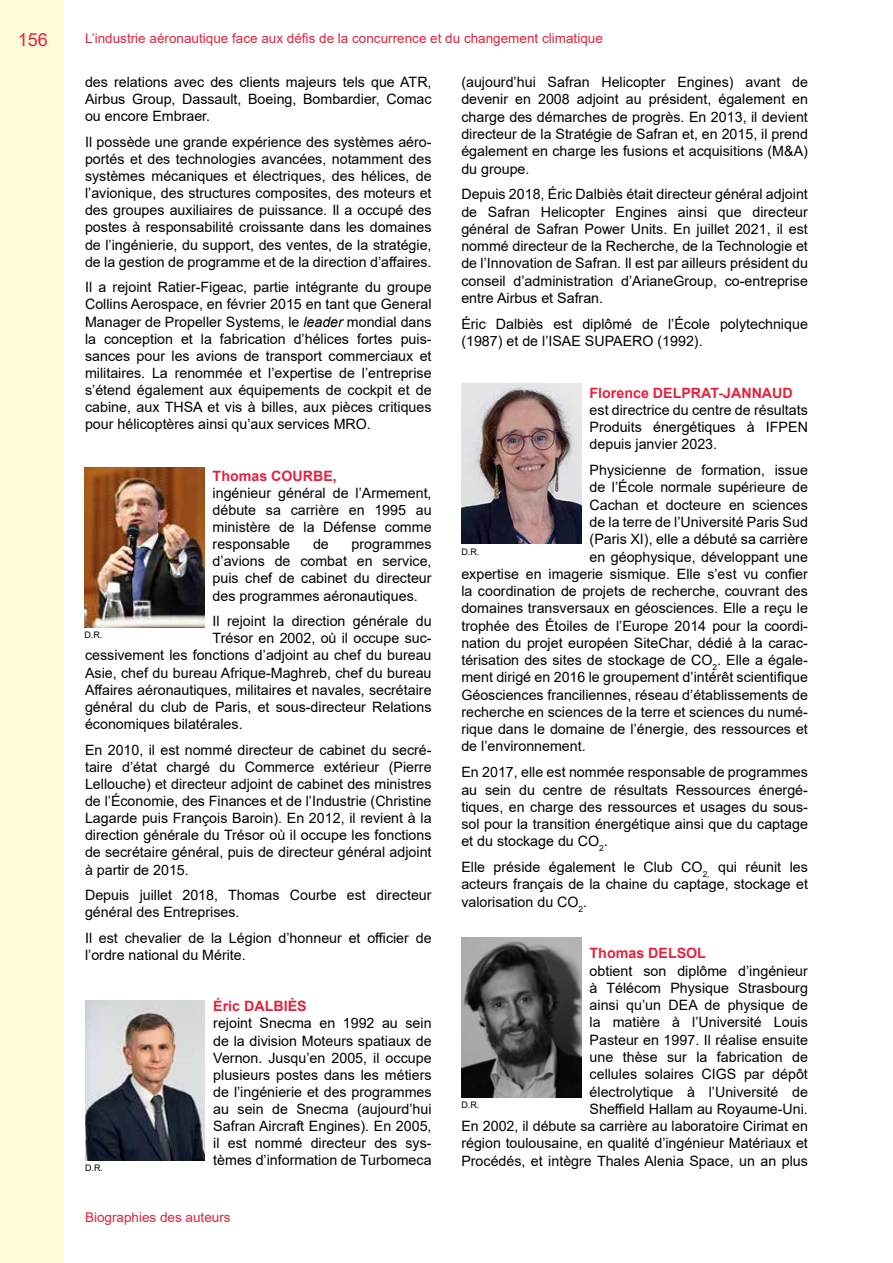
<style>
.page{position:relative;width:893px;height:1263px;background:#fff}
.page>*{position:absolute;margin:0;border:0;box-sizing:border-box;transform-origin:0 0}
.t1{font:18px "Arial";color:#e6223e}
.t2{font:14.25px/17.1px "Arial";color:#000;text-align:justify}
.t3{font:700 14.25px "Arial";color:#e6223e}
.t4{font:13.5px "Arial";color:#e6223e}
.t5{font:9px "Arial";color:#000}
.s1{font-style:italic}
.s2{font-weight:700;color:#e6223e}
</style>
<div class="page">
<div style="left:0;top:0;width:64px;height:1263px;background:#fffad8"></div>
<img style="left:84px;top:467px;width:120px;height:160px">
<img style="left:85px;top:1001px;width:120px;height:159px">
<img style="left:461px;top:384px;width:120px;height:160px">
<img style="left:461px;top:938px;width:120px;height:159px">
<p class="t1" style="left:18px;top:27px;width:32px">156</p>
<p class="t4" style="left:85px;top:29px;width:519px">L’industrie aéronautique face aux défis de la concurrence et du changement climatique</p>
<p class="t2" style="left:85px;top:73px;width:348px">des relations avec des clients majeurs tels que ATR, Airbus Group, Dassault, Boeing, Bombardier, Comac ou encore Embraer.</p>
<p class="t2" style="left:85px;top:133px;width:348px">Il possède une grande expérience des systèmes aéro&shy;portés et des technologies avancées, notamment des systèmes mécaniques et électriques, des hélices, de l’avionique, des structures composites, des moteurs et des groupes auxiliaires de puissance. Il a occupé des postes à responsabilité croissante dans les domaines de l’ingénierie, du support, des ventes, de la stratégie, de la gestion de programme et de la direction d’affaires.</p>
<p class="t2" style="left:85px;top:279px;width:348px">Il a rejoint Ratier-Figeac, partie intégrante du groupe Collins Aerospace, en février 2015 en tant que General Manager de Propeller Systems, le <span class="s1">leader</span> mondial dans la conception et la fabrication d’hélices fortes puis&shy;sances pour les avions de transport commerciaux et militaires. La renommée et l’expertise de l’entreprise s’étend également aux équipements de cockpit et de cabine, aux THSA et vis à billes, aux pièces critiques pour hélicoptères ainsi qu’aux services MRO.</p>
<p class="t2" style="left:213px;top:467px;width:220px;text-align:left"><span class="s2">Thomas COURBE,<br></span>ingénieur général de l’Armement, débute sa carrière en 1995 au ministère de la Défense comme responsable</p>
<p class="t2" style="left:461px;top:73px;width:348px">(aujourd’hui Safran Helicopter Engines) avant de devenir en 2008 adjoint au président, également en charge des démarches de progrès. En 2013, il devient directeur de la Stratégie de Safran et, en 2015, il prend également en charge les fusions et acquisitions (M&amp;A) du groupe.</p>
<p class="t2" style="left:461px;top:186px;width:348px">Depuis 2018, Éric Dalbiès était directeur général adjoint de Safran Helicopter Engines ainsi que directeur général de Safran Power Units. En juillet 2021, il est nommé directeur de la Recherche, de la Technologie et de l’Innovation de Safran. Il est par ailleurs président du conseil d’administration d’ArianeGroup, co-entreprise entre Airbus et Safran.</p>
<p class="t2" style="left:461px;top:315px;width:348px">Éric Dalbiès est diplômé de l’École polytechnique (1987) et de l’ISAE SUPAERO (1992).</p>
<p class="t2" style="left:590px;top:384px;width:220px;text-align:left"><span class="s2">Florence DELPRAT-JANNAUD </span>est directrice du centre de résultats<br>Produits énergétiques à IFPEN depuis janvier 2023.</p>
<p class="t2" style="left:590px;top:461px;width:220px">Physicienne de formation, issue</p>
<p class="t2" style="left:590px;top:479px;width:220px">de l’École normale supérieure de</p>
<p class="t2" style="left:590px;top:496px;width:220px">Cachan et docteure en sciences</p>
<p class="t2" style="left:590px;top:513px;width:220px">de la terre de l’Université Paris Sud</p>
<p class="t2" style="left:590px;top:531px;width:220px">(Paris XI), elle a débuté sa carrière</p>
<p class="t2" style="left:590px;top:548px;width:220px">en géophysique, développant une</p>
<p class="t2" style="left:461px;top:565px;width:348px">expertise en imagerie sismique. Elle s’est vu confier</p>
<p class="t2" style="left:461px;top:582px;width:348px">la coordination de projets de recherche, couvrant des</p>
<p class="t2" style="left:461px;top:600px;width:348px">domaines transversaux en géosciences. Elle a reçu le</p>
<p class="t2" style="left:461px;top:617px;width:348px">trophée des Étoiles de l’Europe 2014 pour la coordi-</p>
<p class="t2" style="left:461px;top:634px;width:348px">nation du projet européen SiteChar, dédié à la carac-</p>
<p class="t2" style="left:461px;top:651px;width:348px">térisation des sites de stockage de CO<sub>2</sub>. Elle a égale-</p>
<p class="t2" style="left:461px;top:669px;width:348px">ment dirigé en 2016 le groupement d’intérêt scientifique</p>
<p class="t2" style="left:461px;top:686px;width:348px">Géosciences franciliennes, réseau d’établissements de</p>
<p class="t2" style="left:461px;top:703px;width:348px">recherche en sciences de la terre et sciences du numé-</p>
<p class="t2" style="left:461px;top:720px;width:348px">rique dans le domaine de l’énergie, des ressources et</p>
<p class="t2" style="left:461px;top:738px;width:126px">de l’environnement.</p>
<p class="t2" style="left:461px;top:763px;width:348px">En 2017, elle est nommée responsable de programmes au sein du centre de résultats Ressources énergé&shy;tiques, en charge des ressources et usages du sous&shy;sol pour la transition énergétique ainsi que du captage et du stockage du CO<sub>2</sub>.</p>
<p class="t2" style="left:461px;top:858px;width:348px">Elle préside également le Club CO<sub>2,</sub> qui réunit les acteurs français de la chaine du captage, stockage et valorisation du CO<sub>2</sub>.</p>
<p class="t3" style="left:590px;top:943px;width:118px">Thomas DELSOL</p>
<p class="t2" style="left:590px;top:962px;width:220px">obtient son diplôme d’ingénieur</p>
<p class="t2" style="left:590px;top:979px;width:220px">à Télécom Physique Strasbourg</p>
<p class="t2" style="left:590px;top:996px;width:220px">ainsi qu’un DEA de physique de</p>
<p class="t2" style="left:590px;top:1014px;width:220px">la matière à l’Université Louis</p>
<p class="t2" style="left:590px;top:1031px;width:220px">Pasteur en 1997. Il réalise ensuite</p>
<p class="t2" style="left:590px;top:1048px;width:220px">une thèse sur la fabrication de</p>
<p class="t2" style="left:590px;top:1065px;width:220px">cellules solaires CIGS par dépôt</p>
<p class="t2" style="left:590px;top:1083px;width:220px">électrolytique à l’Université de</p>
<p class="t2" style="left:590px;top:1100px;width:220px">Sheffield Hallam au Royaume-Uni.</p>
<p class="t2" style="left:461px;top:1117px;width:348px">En 2002, il débute sa carrière au laboratoire Cirimat en</p>
<p class="t2" style="left:461px;top:1135px;width:348px">région toulousaine, en qualité d’ingénieur Matériaux et</p>
<p class="t2" style="left:461px;top:1152px;width:348px">Procédés, et intègre Thales Alenia Space, un an plus</p>
<p class="t2" style="left:313px;top:535px;width:17px">de</p>
<p class="t2" style="left:213px;top:535px;width:220px;text-indent:139px">programmes d’avions de combat en service, puis chef de cabinet du directeur des programmes aéronautiques.</p>
<p class="t2" style="left:213px;top:612px;width:220px">Il rejoint la direction générale du</p>
<p class="t2" style="left:213px;top:630px;width:220px">Trésor en 2002, où il occupe suc-</p>
<p class="t2" style="left:85px;top:647px;width:348px">cessivement les fonctions d’adjoint au chef du bureau</p>
<p class="t2" style="left:85px;top:664px;width:348px">Asie, chef du bureau Afrique-Maghreb, chef du bureau</p>
<p class="t2" style="left:85px;top:681px;width:348px">Affaires aéronautiques, militaires et navales, secrétaire</p>
<p class="t2" style="left:85px;top:698px;width:348px">général du club de Paris, et sous-directeur Relations</p>
<p class="t2" style="left:85px;top:715px;width:159px">économiques bilatérales.</p>
<p class="t2" style="left:85px;top:741px;width:348px">En 2010, il est nommé directeur de cabinet du secré&shy;taire d’état chargé du Commerce extérieur (Pierre Lellouche) et directeur adjoint de cabinet des ministres de l’Économie, des Finances et de l’Industrie (Christine Lagarde puis François Baroin). En 2012, il revient à la direction générale du Trésor où il occupe les fonctions de secrétaire général, puis de directeur général adjoint à partir de 2015.</p>
<p class="t2" style="left:85px;top:886px;width:348px">Depuis juillet 2018, Thomas Courbe est directeur général des Entreprises.</p>
<p class="t2" style="left:85px;top:929px;width:348px">Il est chevalier de la Légion d’honneur et officier de l’ordre national du Mérite.</p>
<p class="t2" style="left:213px;top:997px;width:220px;text-align:left"><span class="s2">Éric DALBIÈS<br></span>rejoint Snecma en 1992 au sein de la division Moteurs spatiaux de<br>Vernon. Jusqu’en 2005, il occupe plusieurs postes dans les métiers de l’ingénierie et des programmes au sein de Snecma (aujourd’hui<br>Safran Aircraft Engines). En 2005, il est nommé directeur des sys&shy;tèmes d’information de Turbomeca</p>
<p class="t5" style="left:461px;top:545px;width:19px">D.R.</p>
<p class="t5" style="left:84px;top:629px;width:20px">D.R.</p>
<p class="t5" style="left:461px;top:1099px;width:19px">D.R.</p>
<p class="t5" style="left:85px;top:1162px;width:19px">D.R.</p>
<p class="t4" style="left:85px;top:1208px;width:147px">Biographies des auteurs</p>
</div>
